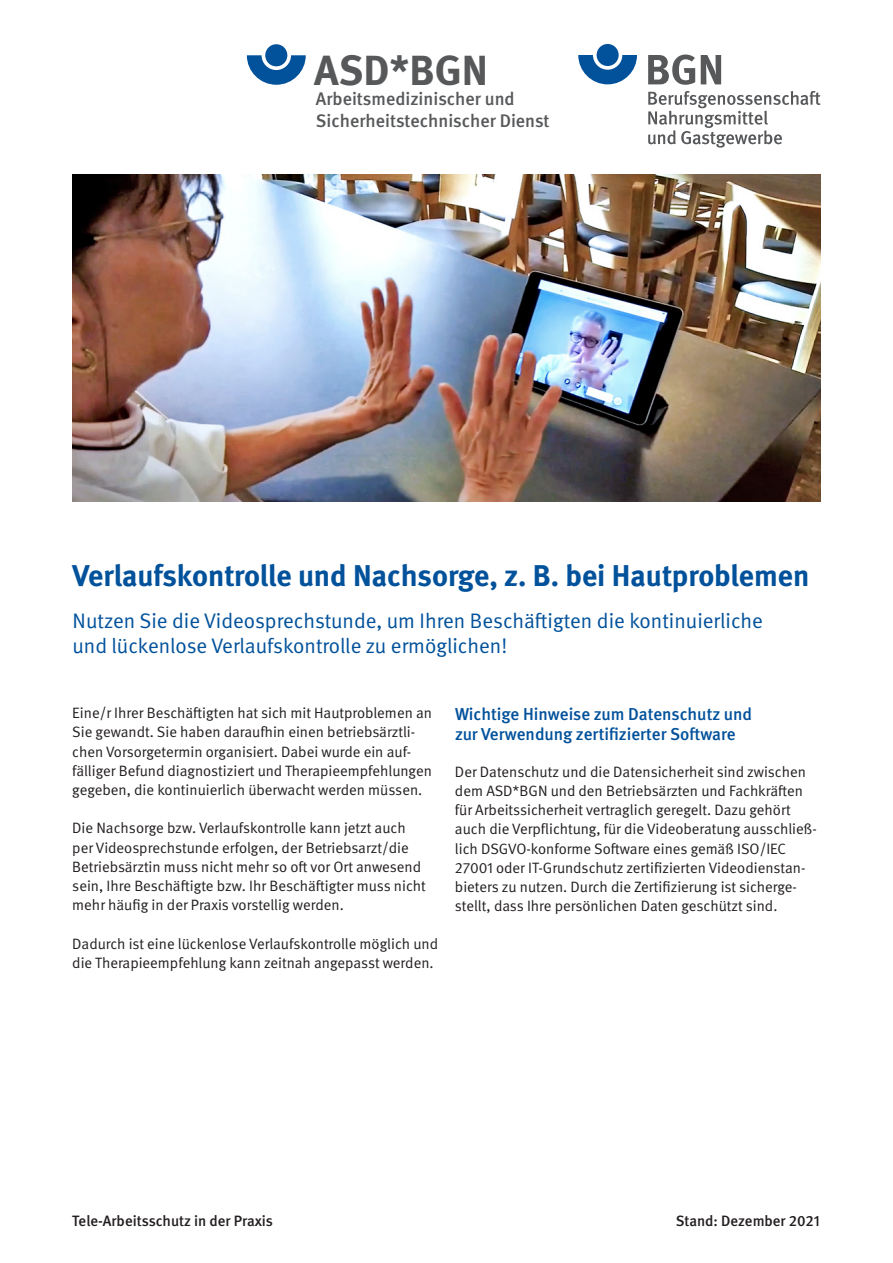
<style>
.page{position:relative;width:893px;height:1263px;background:#fff}
.page>*{position:absolute;margin:0;border:0;box-sizing:border-box;transform-origin:0 0}
.t1{font:700 42.15px "DGUV Meta";color:#57585a}
.t2{font:700 42px "DGUV Meta";color:#57585a}
.t3{font:700 30px "DGUV Meta";color:#01519b}
.t4{font:21px/25.2px "DGUV Meta";color:#01519b}
.t5{font:500 18.15px/21.8px "DGUV Meta";color:#57585a}
.t6{font:500 17.25px/20.2px "DGUV Meta";color:#01519b}
.t7{font:15px/19.2px "DGUV Meta";color:#231f20}
.t8{font:500 15px "DGUV Meta";color:#231f20}
</style>
<div class="page">
<svg style="left:578px;top:55px;width:59px;height:29px"></svg>
<div style="left:597px;top:44px;width:22px;height:22px;background:#01519b;border-radius:50%"></div>
<svg style="left:648px;top:55px;width:47px;height:30px"></svg>
<svg style="left:701px;top:55px;width:20px;height:29px"></svg>
<svg style="left:648px;top:91px;width:172px;height:57px"></svg>
<svg style="left:247px;top:55px;width:59px;height:30px"></svg>
<div style="left:265px;top:44px;width:22px;height:22px;background:#01519b;border-radius:50%"></div>
<img style="left:72px;top:174px;width:749px;height:328px">
<h2 class="t2" style="left:335px;top:45px;width:175px">ASD*BGN</h2>
<p class="t5" style="left:316px;top:88px;width:235px">Arbeitsmedizinischer und<br>Sicherheitstechnischer Dienst</p>
<h1 class="t1" style="left:314px;top:45px;width:175px">ASD*BGN</h1>
<p class="t5" style="left:337px;top:88px;width:214px">Arbeitsmedizinischer<br>und Sicherheitstechnischer</p>
<h3 class="t3" style="left:73px;top:558px;width:738px">Verlaufskontrolle und Nachsorge, z. B. bei Hautproblemen</h3>
<h3 class="t4" style="left:73px;top:608px;width:692px">Nutzen Sie die Videosprechstunde, um Ihren Beschäftigten die kontinuierliche und lückenlose Verlaufskontrolle zu ermöglichen!</h3>
<p class="t7" style="left:72px;top:704px;width:361px">Eine/r Ihrer Beschäftigten hat sich mit Hautproblemen an Sie gewandt. Sie haben daraufhin einen betriebsärztli&shy;chen Vorsorgetermin organisiert. Dabei wurde ein auf&shy;fälliger Befund diagnostiziert und Therapieempfehlungen gegeben, die kontinuierlich überwacht werden müssen.</p>
<p class="t7" style="left:72px;top:819px;width:355px">Die Nachsorge bzw. Verlaufskontrolle kann jetzt auch per Videosprechstunde erfolgen, der Betriebsarzt/die Betriebsärztin muss nicht mehr so oft vor Ort anwesend sein, Ihre Beschäftigte bzw. Ihr Beschäftigter muss nicht mehr häufig in der Praxis vorstellig werden.</p>
<p class="t7" style="left:72px;top:934px;width:367px">Dadurch ist eine lückenlose Verlaufskontrolle möglich und die Therapieempfehlung kann zeitnah angepasst werden.</p>
<p class="t6" style="left:455px;top:704px;width:298px">Wichtige Hinweise zum Datenschutz und zur Verwendung zertifizierter Software</p>
<p class="t7" style="left:455px;top:762px;width:363px">Der Datenschutz und die Datensicherheit sind zwischen dem ASD*BGN und den Betriebsärzten und Fachkräften für Arbeitssicherheit vertraglich geregelt. Dazu gehört auch die Verpflichtung, für die Videoberatung ausschließ&shy;lich DSGVO-konforme Software eines gemäß ISO/IEC 27001 oder IT-Grundschutz zertifizierten Videodienstan&shy;bieters zu nutzen. Durch die Zertifizierung ist sicherge&shy;stellt, dass Ihre persönlichen Daten geschützt sind.</p>
<p class="t8" style="left:72px;top:1212px;width:202px">Tele-Arbeitsschutz in der Praxis</p>
<p class="t8" style="left:676px;top:1212px;width:145px">Stand: Dezember 2021</p>
</div>
